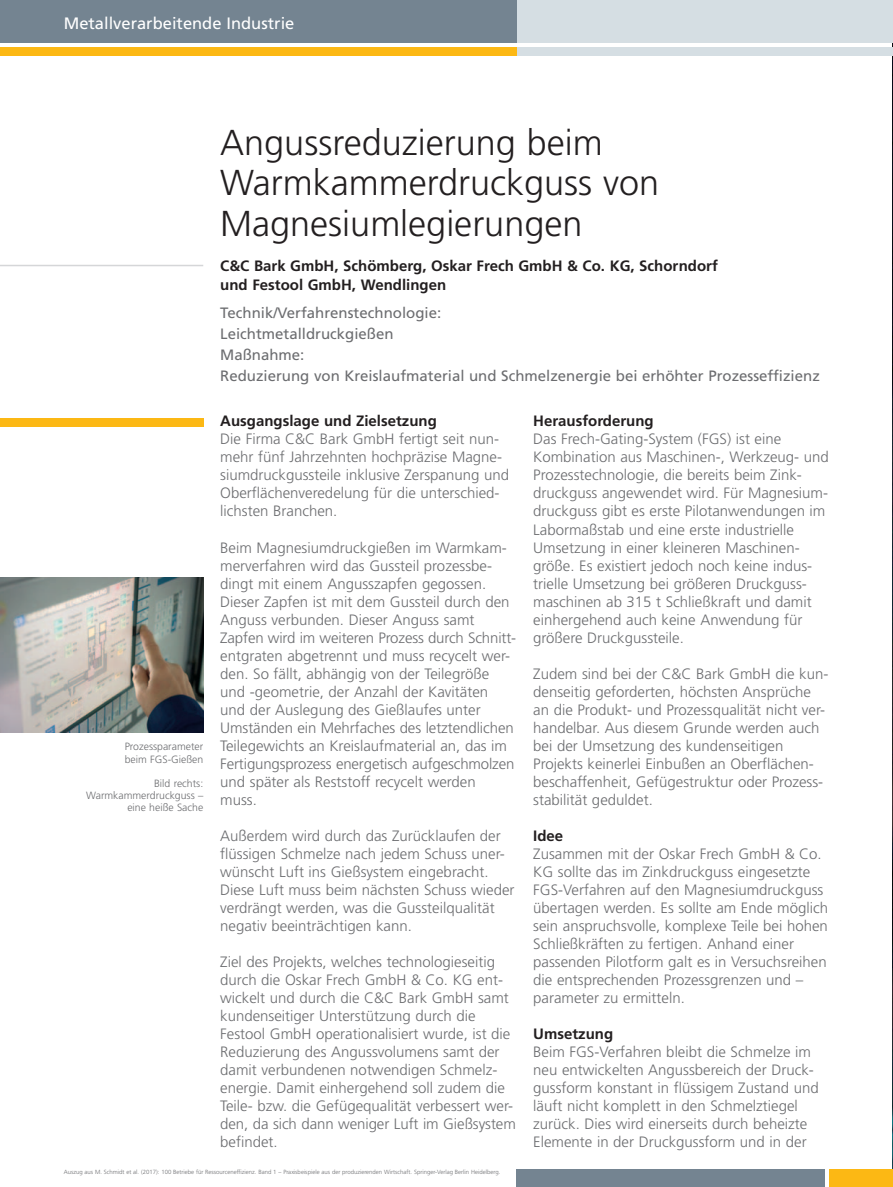
<style>
.page{position:relative;width:893px;height:1187px;background:#fff}
.page>*{position:absolute;margin:0;border:0;box-sizing:border-box;transform-origin:0 0}
.t1{font:300 36px/40.5px "Frutiger LT Std";color:#231f20}
.t2{font:16.5px "Frutiger LT Std";color:#fff}
.t3{font:300 15px/18px "Frutiger LT Std";color:#6c6d70}
.t4{font:15px/21px "Frutiger LT Std";color:#6c6d70}
.t5{font:700 15px/19.5px "Frutiger LT Std";color:#231f20}
.t6{font:300 10.5px/12px "Frutiger LT Std";color:#6c6d70}
.t7{font:300 6px "Frutiger LT Std";color:#6c6d70}
</style>
<div class="page">
<img style="left:892px;top:0;width:1px;height:1186px">
<div style="left:516px;top:1169px;width:309px;height:17px;background:#748491"></div>
<div style="left:829px;top:1169px;width:64px;height:17px;background:#fcb814"></div>
<hr style="left:0;top:265px;width:203px;height:1px;background:#d5d6d8">
<div style="left:0;top:418px;width:203px;height:8px;background:#fcb814"></div>
<img style="left:0;top:577px;width:203px;height:155px">
<div style="left:516px;top:0;width:377px;height:43px;background:#d5dee3"></div>
<div style="left:516px;top:47px;width:377px;height:8px;background:#d5dee3"></div>
<div style="left:0;top:0;width:516px;height:43px;background:#748491"></div>
<div style="left:0;top:47px;width:516px;height:8px;background:#fcb814"></div>
<p class="t2" style="left:64px;top:14px;width:232px">Metallverarbeitende Industrie</p>
<h1 class="t1" style="left:220px;top:122px;width:441px">Angussreduzierung beim<br>Warmkammerdruckguss von<br>Magnesiumlegierungen</h1>
<p class="t6" style="left:125px;top:741px;width:80px">Prozessparameter beim FGS-Gießen</p>
<p class="t6" style="left:86px;top:777px;width:118px;text-align:right">Bild rechts:<br>Warmkammerdruckguss – eine heiße Sache</p>
<p class="t5" style="left:220px;top:256px;width:499px">C&amp;C Bark GmbH, Schömberg, Oskar Frech GmbH &amp; Co. KG, Schorndorf und Festool GmbH, Wendlingen</p>
<p class="t4" style="left:220px;top:302px;width:601px">Technik/Verfahrenstechnologie:<br>Leichtmetalldruckgießen<br>Maßnahme:<br>Reduzierung von Kreislaufmaterial und Schmelzenergie bei erhöhter Prozesseffizienz</p>
<p class="t5" style="left:533px;top:411px;width:122px">Herausforderung</p>
<p class="t3" style="left:533px;top:430px;width:297px">Das Frech-Gating-System (FGS) ist eine Kombination aus Maschinen-, Werkzeug- und Prozesstechnologie, die bereits beim Zink&shy;druckguss angewendet wird. Für Magnesium&shy;druckguss gibt es erste Pilotanwendungen im Labormaßstab und eine erste industrielle Umsetzung in einer kleineren Maschinen&shy;größe. Es existiert jedoch noch keine indus&shy;trielle Umsetzung bei größeren Druckguss&shy;maschinen ab 315 t Schließkraft und damit einhergehend auch keine Anwendung für größere Druckgussteile.</p>
<p class="t3" style="left:533px;top:664px;width:297px">Zudem sind bei der C&amp;C Bark GmbH die kun&shy;denseitig geforderten, höchsten Ansprüche an die Produkt- und Prozessqualität nicht ver&shy;handelbar. Aus diesem Grunde werden auch bei der Umsetzung des kundenseitigen Projekts keinerlei Einbußen an Oberflächen&shy;beschaffenheit, Gefügestruktur oder Prozess&shy;stabilität geduldet.</p>
<p class="t5" style="left:533px;top:825px;width:32px">Idee</p>
<p class="t3" style="left:533px;top:844px;width:296px">Zusammen mit der Oskar Frech GmbH &amp; Co.<br>KG sollte das im Zinkdruckguss eingesetzte FGS-Verfahren auf den Magnesiumdruckguss übertagen werden. Es sollte am Ende möglich sein anspruchsvolle, komplexe Teile bei hohen Schließkräften zu fertigen. Anhand einer passenden Pilotform galt es in Versuchsreihen die entsprechenden Prozessgrenzen und – parameter zu ermitteln.</p>
<p class="t5" style="left:533px;top:1023px;width:81px">Umsetzung</p>
<p class="t3" style="left:533px;top:1042px;width:287px">Beim FGS-Verfahren bleibt die Schmelze im neu entwickelten Angussbereich der Druck&shy;gussform konstant in flüssigem Zustand und läuft nicht komplett in den Schmelztiegel zurück. Dies wird einerseits durch beheizte Elemente in der Druckgussform und in der</p>
<p class="t5" style="left:220px;top:411px;width:218px">Ausgangslage und Zielsetzung</p>
<p class="t3" style="left:220px;top:430px;width:290px">Die Firma C&amp;C Bark GmbH fertigt seit nun&shy;mehr fünf Jahrzehnten hochpräzise Magne&shy;siumdruckgussteile inklusive Zerspanung und Oberflächenveredelung für die unterschied&shy;lichsten Branchen.</p>
<p class="t3" style="left:220px;top:538px;width:297px">Beim Magnesiumdruckgießen im Warmkam&shy;merverfahren wird das Gussteil prozessbe&shy;dingt mit einem Angusszapfen gegossen.<br>Dieser Zapfen ist mit dem Gussteil durch den Anguss verbunden. Dieser Anguss samt Zapfen wird im weiteren Prozess durch Schnitt&shy;entgraten abgetrennt und muss recycelt wer&shy;den. So fällt, abhängig von der Teilegröße und -geometrie, der Anzahl der Kavitäten und der Auslegung des Gießlaufes unter Umständen ein Mehrfaches des letztendlichen Teilegewichts an Kreislaufmaterial an, das im Fertigungsprozess energetisch aufgeschmolzen und später als Reststoff recycelt werden<br>muss.</p>
<p class="t3" style="left:220px;top:826px;width:296px">Außerdem wird durch das Zurücklaufen der flüssigen Schmelze nach jedem Schuss uner&shy;wünscht Luft ins Gießsystem eingebracht.<br>Diese Luft muss beim nächsten Schuss wieder verdrängt werden, was die Gussteilqualität negativ beeinträchtigen kann.</p>
<p class="t3" style="left:220px;top:952px;width:297px">Ziel des Projekts, welches technologieseitig durch die Oskar Frech GmbH &amp; Co. KG ent&shy;wickelt und durch die C&amp;C Bark GmbH samt kundenseitiger Unterstützung durch die Festool GmbH operationalisiert wurde, ist die Reduzierung des Angussvolumens samt der damit verbundenen notwendigen Schmelz&shy;energie. Damit einhergehend soll zudem die Teile- bzw. die Gefügequalität verbessert wer&shy;den, da sich dann weniger Luft im Gießsystem befindet.</p>
<p class="t7" style="left:64px;top:1168px;width:438px">Auszug aus M. Schmidt et al. (2017): 100 Betriebe für Ressourceneffizienz. Band 1 – Praxisbeispiele aus der produzierenden Wirtschaft. Springer-Verlag Berlin Heidelberg.</p>
</div>
